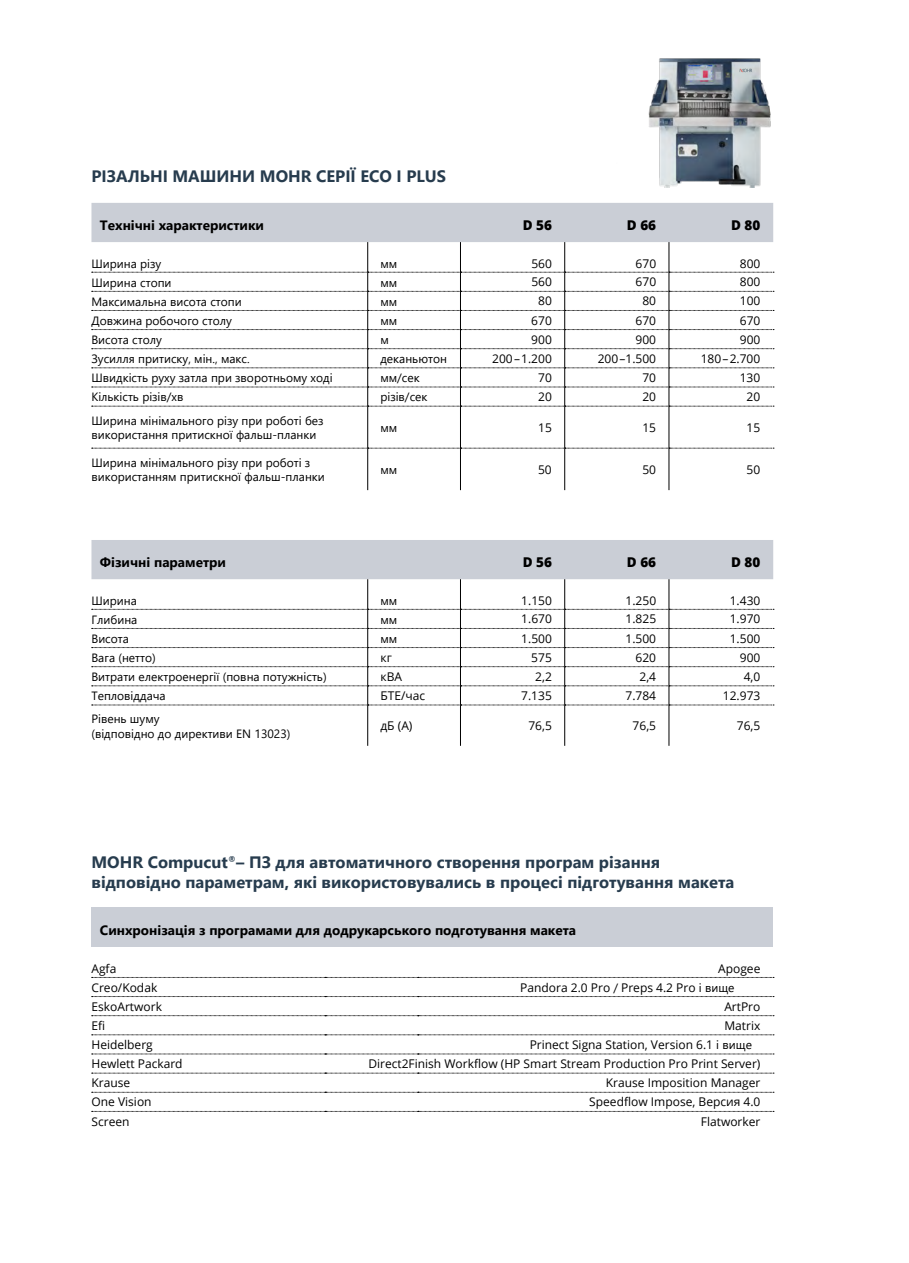
<style>
.page{position:relative;width:909px;height:1263px;background:#fff}
.page>*{position:absolute;margin:0;border:0;box-sizing:border-box;transform-origin:0 0}
.t1{font:700 16.5px/19.5px "Segoe UI";color:#273c4e}
.t2{font:700 13.5px "Segoe UI";color:#000}
.t3{font:800 13.5px "Open Sans";color:#000}
.t4{font:12px "Open Sans";color:#000}
.t5{font:12px/14.4px "Segoe UI";color:#000}
.s1{font-family:"Segoe UI"}
</style>
<div class="page">
<img style="left:648px;top:58px;width:123px;height:130px">
<svg style="left:739px;top:69px;width:13px;height:3px"></svg>
<div style="left:91px;top:203px;width:682px;height:39px;background:#caced6"></div>
<hr style="left:367px;top:242px;width:1px;height:30px;background:#000">
<hr style="left:460px;top:242px;width:1px;height:30px;background:#000">
<hr style="left:564px;top:242px;width:1px;height:30px;background:#000">
<hr style="left:668px;top:242px;width:1px;height:30px;background:#000">
<hr style="left:367px;top:406px;width:1px;height:42px;background:#000">
<hr style="left:460px;top:406px;width:1px;height:42px;background:#000">
<hr style="left:564px;top:406px;width:1px;height:42px;background:#000">
<hr style="left:668px;top:406px;width:1px;height:42px;background:#000">
<hr style="left:367px;top:448px;width:1px;height:42px;background:#000">
<hr style="left:460px;top:448px;width:1px;height:42px;background:#000">
<hr style="left:564px;top:448px;width:1px;height:42px;background:#000">
<hr style="left:668px;top:448px;width:1px;height:42px;background:#000">
<svg style="left:92px;top:272px;width:681px;height:135px"></svg>
<svg style="left:92px;top:448px;width:681px;height:1px"></svg>
<div style="left:91px;top:908px;width:682px;height:39px;background:#caced6"></div>
<svg style="left:92px;top:977px;width:681px;height:1px"></svg>
<svg style="left:92px;top:996px;width:681px;height:1px"></svg>
<svg style="left:92px;top:1015px;width:681px;height:1px"></svg>
<svg style="left:92px;top:1034px;width:681px;height:1px"></svg>
<svg style="left:92px;top:1054px;width:681px;height:1px"></svg>
<svg style="left:92px;top:1073px;width:681px;height:1px"></svg>
<svg style="left:92px;top:1092px;width:681px;height:1px"></svg>
<svg style="left:92px;top:1111px;width:681px;height:1px"></svg>
<div style="left:91px;top:540px;width:682px;height:39px;background:#caced6"></div>
<hr style="left:367px;top:579px;width:1px;height:30px;background:#000">
<hr style="left:460px;top:579px;width:1px;height:30px;background:#000">
<hr style="left:564px;top:579px;width:1px;height:30px;background:#000">
<hr style="left:668px;top:579px;width:1px;height:30px;background:#000">
<hr style="left:367px;top:705px;width:1px;height:41px;background:#000">
<hr style="left:460px;top:705px;width:1px;height:41px;background:#000">
<hr style="left:564px;top:705px;width:1px;height:41px;background:#000">
<hr style="left:668px;top:705px;width:1px;height:41px;background:#000">
<svg style="left:92px;top:609px;width:681px;height:97px"></svg>
<h1 class="t1" style="left:91px;top:165px;width:356px">РІЗАЛЬНІ МАШИНИ MOHR СЕРІЇ ECO І PLUS</h1>
<p class="t2" style="left:100px;top:213px;width:165px">Технічні характеристики</p>
<p class="t3" style="left:522px;top:215px;width:31px">D 56</p>
<p class="t3" style="left:627px;top:215px;width:31px">D 66</p>
<p class="t3" style="left:731px;top:215px;width:31px">D 80</p>
<p class="t5" style="left:91px;top:256px;width:71px">Ширина різу</p>
<p class="t5" style="left:380px;top:256px;width:18px">мм</p>
<p class="t4" style="left:531px;top:255px;width:22px">560</p>
<p class="t4" style="left:635px;top:255px;width:22px">670</p>
<p class="t4" style="left:739px;top:255px;width:22px">800</p>
<p class="t5" style="left:91px;top:274px;width:82px">Ширина стопи</p>
<p class="t5" style="left:380px;top:274px;width:18px">мм</p>
<p class="t4" style="left:531px;top:274px;width:22px">560</p>
<p class="t4" style="left:635px;top:274px;width:22px">670</p>
<p class="t4" style="left:739px;top:274px;width:22px">800</p>
<p class="t5" style="left:91px;top:293px;width:152px">Максимальна висота стопи</p>
<p class="t5" style="left:380px;top:293px;width:18px">мм</p>
<p class="t4" style="left:538px;top:293px;width:15px">80</p>
<p class="t4" style="left:642px;top:293px;width:15px">80</p>
<p class="t4" style="left:739px;top:293px;width:22px">100</p>
<p class="t5" style="left:91px;top:312px;width:142px">Довжина робочого столу</p>
<p class="t5" style="left:380px;top:312px;width:18px">мм</p>
<p class="t4" style="left:531px;top:312px;width:22px">670</p>
<p class="t4" style="left:635px;top:312px;width:22px">670</p>
<p class="t4" style="left:739px;top:312px;width:22px">670</p>
<p class="t5" style="left:91px;top:331px;width:72px">Висота столу</p>
<p class="t5" style="left:380px;top:331px;width:10px">м</p>
<p class="t4" style="left:531px;top:331px;width:22px">900</p>
<p class="t4" style="left:635px;top:331px;width:22px">900</p>
<p class="t4" style="left:739px;top:331px;width:22px">900</p>
<p class="t5" style="left:91px;top:351px;width:160px">Зусилля притиску, мін., макс.</p>
<p class="t5" style="left:380px;top:351px;width:68px">деканьютон</p>
<p class="t4" style="left:492px;top:350px;width:61px">200–1.200</p>
<p class="t4" style="left:597px;top:350px;width:60px">200–1.500</p>
<p class="t4" style="left:700px;top:350px;width:61px">180–2.700</p>
<p class="t5" style="left:91px;top:370px;width:243px">Швидкість руху затла при зворотньому ході</p>
<p class="t5" style="left:380px;top:370px;width:41px">мм/сек</p>
<p class="t4" style="left:538px;top:369px;width:15px">70</p>
<p class="t4" style="left:642px;top:369px;width:15px">70</p>
<p class="t4" style="left:739px;top:369px;width:22px">130</p>
<p class="t5" style="left:91px;top:389px;width:94px">Кількість різів/хв</p>
<p class="t5" style="left:380px;top:389px;width:49px">різів/сек</p>
<p class="t4" style="left:538px;top:389px;width:15px">20</p>
<p class="t4" style="left:642px;top:389px;width:15px">20</p>
<p class="t4" style="left:746px;top:389px;width:15px">20</p>
<p class="t5" style="left:91px;top:412px;width:234px">Ширина мінімального різу при роботі без використання притискної фальш-планки</p>
<p class="t5" style="left:380px;top:419px;width:18px">мм</p>
<p class="t4" style="left:538px;top:419px;width:15px">15</p>
<p class="t4" style="left:642px;top:419px;width:15px">15</p>
<p class="t4" style="left:746px;top:419px;width:15px">15</p>
<p class="t5" style="left:91px;top:454px;width:235px">Ширина мінімального різу при роботі з використанням притискної фальш-планки</p>
<p class="t5" style="left:380px;top:462px;width:18px">мм</p>
<p class="t4" style="left:538px;top:461px;width:15px">50</p>
<p class="t4" style="left:642px;top:461px;width:15px">50</p>
<p class="t4" style="left:746px;top:461px;width:15px">50</p>
<p class="t2" style="left:100px;top:550px;width:127px">Фізичні параметри</p>
<p class="t3" style="left:522px;top:552px;width:31px">D 56</p>
<p class="t3" style="left:627px;top:552px;width:31px">D 66</p>
<p class="t3" style="left:731px;top:552px;width:31px">D 80</p>
<p class="t5" style="left:91px;top:593px;width:47px">Ширина</p>
<p class="t5" style="left:380px;top:593px;width:18px">мм</p>
<p class="t4" style="left:521px;top:592px;width:32px">1.150</p>
<p class="t4" style="left:625px;top:592px;width:32px">1.250</p>
<p class="t4" style="left:729px;top:592px;width:32px">1.430</p>
<p class="t5" style="left:91px;top:611px;width:47px">Глибина</p>
<p class="t5" style="left:380px;top:611px;width:18px">мм</p>
<p class="t4" style="left:521px;top:611px;width:32px">1.670</p>
<p class="t4" style="left:625px;top:611px;width:32px">1.825</p>
<p class="t4" style="left:729px;top:611px;width:32px">1.970</p>
<p class="t5" style="left:91px;top:630px;width:39px">Висота</p>
<p class="t5" style="left:380px;top:630px;width:18px">мм</p>
<p class="t4" style="left:521px;top:630px;width:32px">1.500</p>
<p class="t4" style="left:625px;top:630px;width:32px">1.500</p>
<p class="t4" style="left:729px;top:630px;width:32px">1.500</p>
<p class="t5" style="left:91px;top:649px;width:66px">Вага (нетто)</p>
<p class="t4" style="left:380px;top:649px;width:13px">кг</p>
<p class="t4" style="left:531px;top:649px;width:22px">575</p>
<p class="t4" style="left:635px;top:649px;width:22px">620</p>
<p class="t4" style="left:739px;top:649px;width:22px">900</p>
<p class="t5" style="left:91px;top:669px;width:237px">Витрати електроенергії (повна потужність)</p>
<p class="t4" style="left:380px;top:668px;width:23px">кВА</p>
<p class="t4" style="left:535px;top:668px;width:18px">2,2</p>
<p class="t4" style="left:639px;top:668px;width:18px">2,4</p>
<p class="t4" style="left:743px;top:668px;width:18px">4,0</p>
<p class="t5" style="left:91px;top:688px;width:76px">Тепловіддача</p>
<p class="t4" style="left:380px;top:687px;width:46px">БТЕ/час</p>
<p class="t4" style="left:521px;top:687px;width:32px">7.135</p>
<p class="t4" style="left:625px;top:687px;width:32px">7.784</p>
<p class="t4" style="left:722px;top:687px;width:39px">12.973</p>
<p class="t5" style="left:91px;top:711px;width:201px">Рівень шуму<br>(відповідно до директиви EN 13023)</p>
<p class="t4" style="left:380px;top:717px;width:34px">дБ (А)</p>
<p class="t4" style="left:528px;top:717px;width:25px">76,5</p>
<p class="t4" style="left:632px;top:717px;width:25px">76,5</p>
<p class="t4" style="left:736px;top:717px;width:25px">76,5</p>
<h1 class="t1" style="left:91px;top:851px;width:644px">MOHR Compucut<sup>®</sup>– ПЗ для автоматичного створення програм різання відповідно параметрам, які використовувались в процесі підготування макета</h1>
<p class="t2" style="left:100px;top:917px;width:477px">Синхронізація з програмами для додрукарського подготування макета</p>
<p class="t4" style="left:91px;top:960px;width:26px">Agfa</p>
<p class="t4" style="left:718px;top:960px;width:44px">Apogee</p>
<p class="t4" style="left:91px;top:979px;width:67px">Creo/Kodak</p>
<p class="t4" style="left:520px;top:979px;width:216px">Pandora 2.0 Pro <span class="s1">/</span> Preps 4.2 Pro <span class="s1">і вище</span></p>
<p class="t4" style="left:91px;top:998px;width:72px">EskoArtwork</p>
<p class="t4" style="left:724px;top:998px;width:38px">ArtPro</p>
<p class="t4" style="left:91px;top:1017px;width:15px">Efi</p>
<p class="t4" style="left:724px;top:1017px;width:37px">Matrix</p>
<p class="t4" style="left:91px;top:1036px;width:63px">Heidelberg</p>
<p class="t4" style="left:529px;top:1037px;width:224px">Prinect Signa Station, Version 6.1 <span class="s1">і вище</span></p>
<p class="t4" style="left:91px;top:1055px;width:93px">Hewlett Packard</p>
<p class="t4" style="left:368px;top:1055px;width:393px">Direct2Finish Workflow (HP Smart Stream Production Pro Print Server)</p>
<p class="t4" style="left:91px;top:1075px;width:40px">Krause</p>
<p class="t4" style="left:605px;top:1075px;width:156px">Krause Imposition Manager</p>
<p class="t4" style="left:91px;top:1094px;width:62px">One Vision</p>
<p class="t4" style="left:589px;top:1094px;width:173px">Speedflow Impose, Версия 4.0</p>
<p class="t4" style="left:91px;top:1113px;width:40px">Screen</p>
<p class="t4" style="left:700px;top:1113px;width:61px">Flatworker</p>
</div>
